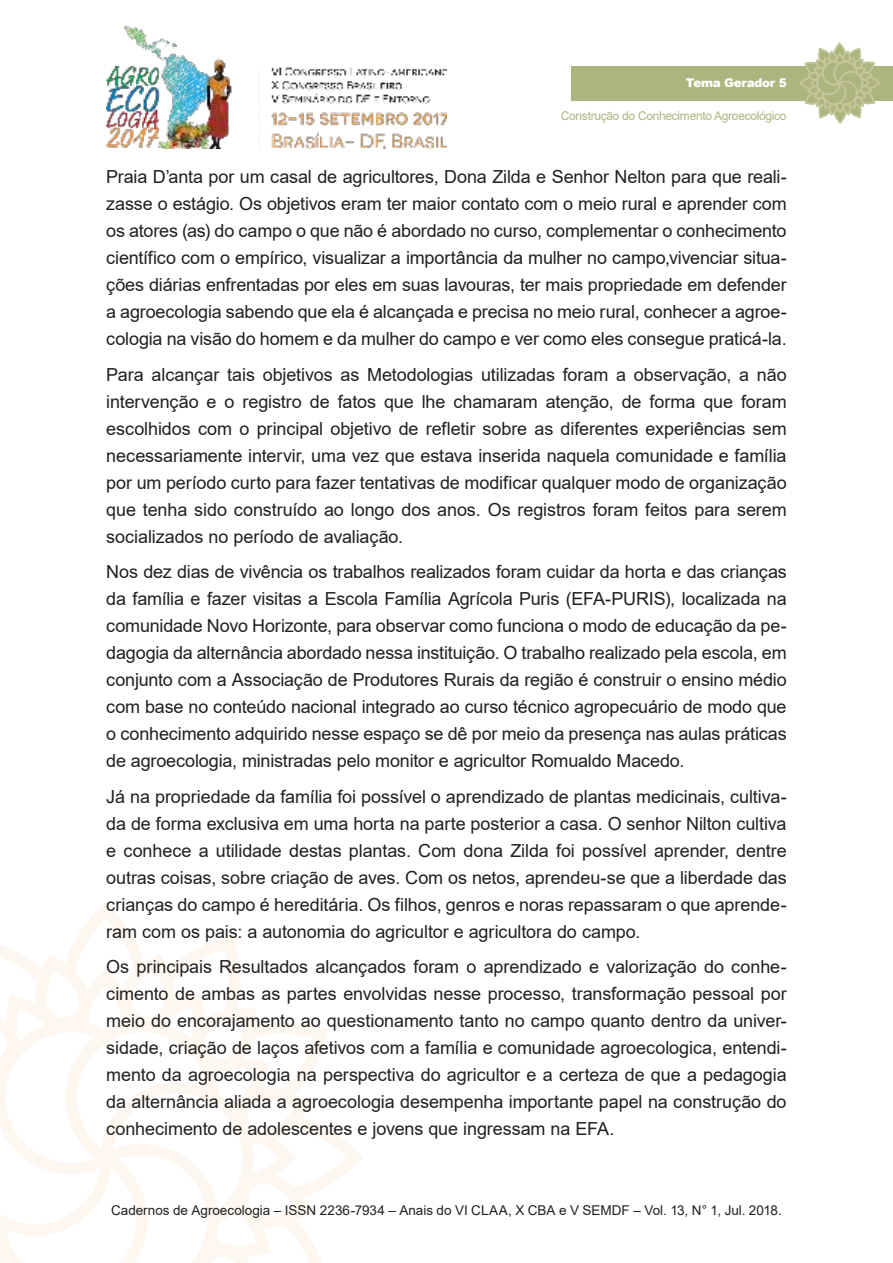
<style>
.page{position:relative;width:893px;height:1263px;background:#fff}
.page>*{position:absolute;margin:0;border:0;box-sizing:border-box;transform-origin:0 0}
.t1{font:18px/27px "Arial";letter-spacing:-.01em;color:#221f1f;text-align:justify}
.t2{font:13.5px "Arial";color:#221f1f}
.t3{font:12px "Arial";letter-spacing:-.025em;color:#aeb47e}
.t4{font:900 12px "Arial";letter-spacing:-.025em;color:#fff}
</style>
<div class="page">
<img style="left:106px;top:25px;width:340px;height:124px">
<svg style="left:0;top:910px;width:363px;height:353px"></svg>
<div style="left:571px;top:66px;width:322px;height:34px;background:#aeb47e"></div>
<svg style="left:798px;top:43px;width:83px;height:81px"></svg>
<p class="t4" style="left:686px;top:76px;width:102px">Tema Gerador 5</p>
<p class="t3" style="left:561px;top:112px;width:227px">Construção do Conhecimento Agroecológico</p>
<p class="t1" style="left:106px;top:165px;width:682px">Praia D’anta por um casal de agricultores, Dona Zilda e Senhor Nelton para que reali&shy;zasse o estágio. Os objetivos eram ter maior contato com o meio rural e aprender com os atores (as) do campo o que não é abordado no curso, complementar o conhecimento científico com o empírico, visualizar a importância da mulher no campo,vivenciar situa&shy;ções diárias enfrentadas por eles em suas lavouras, ter mais propriedade em defender a agroecologia sabendo que ela é alcançada e precisa no meio rural, conhecer a agroe&shy;cologia na visão do homem e da mulher do campo e ver como eles consegue praticá-la.</p>
<p class="t1" style="left:106px;top:363px;width:682px">Para alcançar tais objetivos as Metodologias utilizadas foram a observação, a não intervenção e o registro de fatos que lhe chamaram atenção, de forma que foram escolhidos com o principal objetivo de refletir sobre as diferentes experiências sem necessariamente intervir, uma vez que estava inserida naquela comunidade e família por um período curto para fazer tentativas de modificar qualquer modo de organização que tenha sido construído ao longo dos anos. Os registros foram feitos para serem socializados no período de avaliação.</p>
<p class="t1" style="left:106px;top:560px;width:682px">Nos dez dias de vivência os trabalhos realizados foram cuidar da horta e das crianças da família e fazer visitas a Escola Família Agrícola Puris (EFA-PURIS), localizada na comunidade Novo Horizonte, para observar como funciona o modo de educação da pe&shy;dagogia da alternância abordado nessa instituição. O trabalho realizado pela escola, em conjunto com a Associação de Produtores Rurais da região é construir o ensino médio com base no conteúdo nacional integrado ao curso técnico agropecuário de modo que o conhecimento adquirido nesse espaço se dê por meio da presença nas aulas práticas de agroecologia, ministradas pelo monitor e agricultor Romualdo Macedo.</p>
<p class="t1" style="left:106px;top:785px;width:682px">Já na propriedade da família foi possível o aprendizado de plantas medicinais, cultiva&shy;da de forma exclusiva em uma horta na parte posterior a casa. O senhor Nilton cultiva e conhece a utilidade destas plantas. Com dona Zilda foi possível aprender, dentre outras coisas, sobre criação de aves. Com os netos, aprendeu-se que a liberdade das crianças do campo é hereditária. Os filhos, genros e noras repassaram o que aprende&shy;ram com os pais: a autonomia do agricultor e agricultora do campo.</p>
<p class="t1" style="left:106px;top:955px;width:682px">Os principais Resultados alcançados foram o aprendizado e valorização do conhe&shy;cimento de ambas as partes envolvidas nesse processo, transformação pessoal por meio do encorajamento ao questionamento tanto no campo quanto dentro da univer&shy;sidade, criação de laços afetivos com a família e comunidade agroecologica, entendi&shy;mento da agroecologia na perspectiva do agricultor e a certeza de que a pedagogia da alternância aliada a agroecologia desempenha importante papel na construção do conhecimento de adolescentes e jovens que ingressam na EFA.</p>
<p class="t2" style="left:111px;top:1205px;width:672px">Cadernos de Agroecologia – ISSN 2236-7934 – Anais do VI CLAA, X CBA e V SEMDF – Vol. 13, N° 1, Jul. 2018.</p>
</div>
